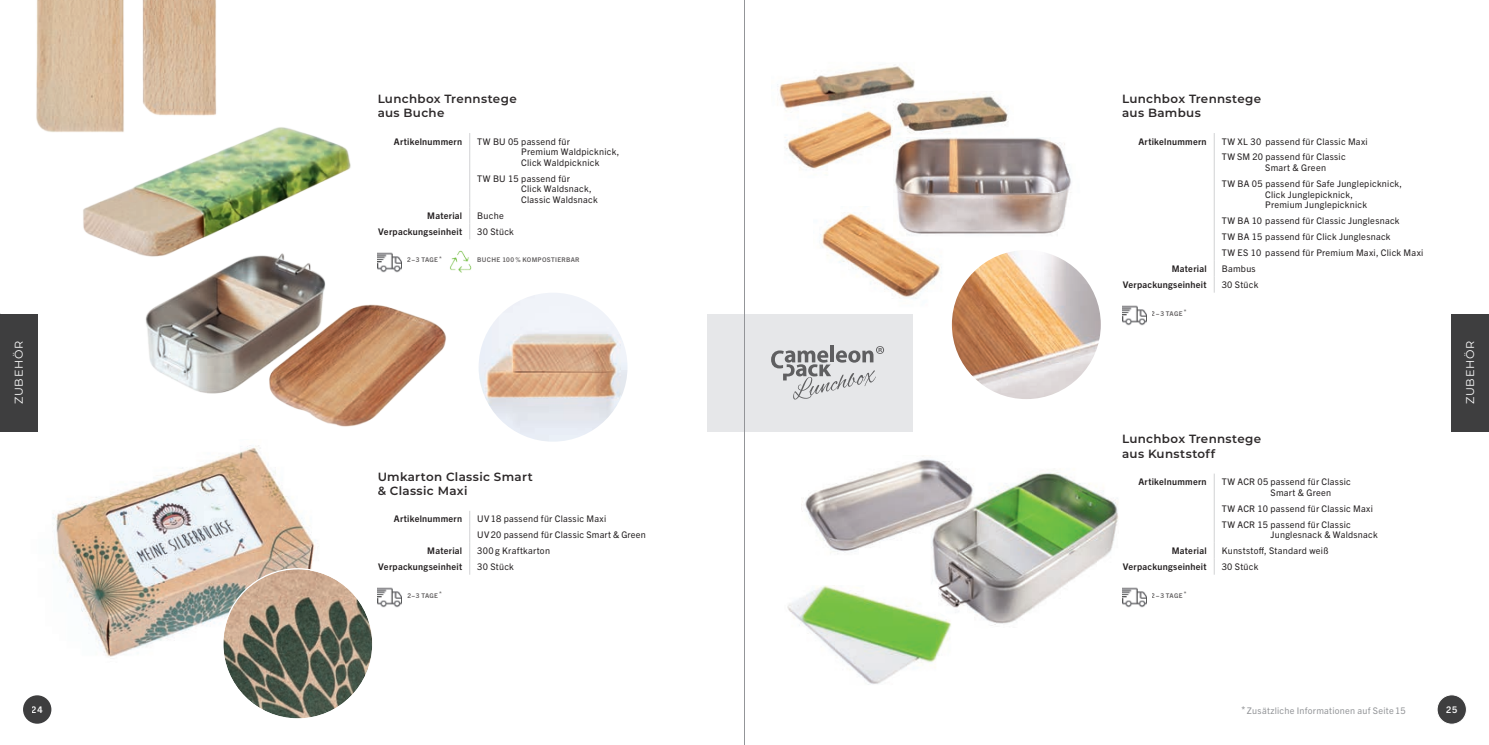
<style>
.page{position:relative;width:1489px;height:745px;background:#fff}
.page>*{position:absolute;margin:0;border:0;box-sizing:border-box;transform-origin:0 0}
.t1{font:600 11.88px/14.1px "Montserrat";letter-spacing:.025em;color:#231f20}
.t2{font:11.25px "Montserrat";letter-spacing:.075em;color:#fff}
.t3{font:9.12px/16px "Trade Gothic Next LT Pro";letter-spacing:.03em;color:#231f20}
.t4{font:700 9.12px "Trade Gothic Next LT Pro";letter-spacing:.03em;color:#231f20}
.t5{font:9.12px "Trade Gothic Next LT Pro";letter-spacing:.03em;color:#939598}
.t6{font:700 9.12px "Trade Gothic Next LT Pro";color:#fff}
.t7{font:700 6.5px "Trade Gothic Next LT Pro";letter-spacing:.045em;color:#231f20}
.s1{font-weight:700}
</style>
<div class="page">
<img style="left:53px;top:445px;width:266px;height:239px">
<img style="left:83px;top:127px;width:268px;height:126px">
<img style="left:136px;top:244px;width:310px;height:183px">
<img style="left:223px;top:569px;width:149px;height:149px;border-radius:74px">
<img style="left:801px;top:459px;width:318px;height:167px">
<div style="left:23px;top:694px;width:28px;height:29px;background:#3e3e3f;border-radius:50%"></div>
<div style="left:1436px;top:694px;width:30px;height:29px;background:#3e3e3f;border-radius:50%"></div>
<div style="left:1436px;top:694px;width:30px;height:30px;border:1px solid #fff;border-radius:50%"></div>
<div style="left:1451px;top:314px;width:37px;height:117px;background:#3e3e3f"></div>
<div style="left:0;top:314px;width:37px;height:117px;background:#3e3e3f"></div>
<hr style="left:1213px;top:133px;width:1px;height:127px;background:#d1d2d4">
<svg style="left:1213px;top:260px;width:1px;height:32px"></svg>
<img style="left:777px;top:64px;width:232px;height:106px">
<img style="left:819px;top:213px;width:123px;height:86px">
<img style="left:893px;top:137px;width:179px;height:100px">
<hr style="left:1213px;top:473px;width:1px;height:69px;background:#d1d2d4">
<svg style="left:1213px;top:542px;width:1px;height:32px"></svg>
<img style="left:951px;top:250px;width:149px;height:149px;border-radius:74px">
<img style="left:787px;top:584px;width:165px;height:101px">
<img style="left:377px;top:587px;width:25px;height:21px">
<img style="left:1122px;top:305px;width:24px;height:21px">
<img style="left:1122px;top:587px;width:24px;height:21px">
<svg style="left:469px;top:511px;width:1px;height:63px"></svg>
<div style="left:744px;top:314px;width:168px;height:117px;background:#e6e7e9"></div>
<div style="left:707px;top:314px;width:37px;height:117px;background:#e6e7e9"></div>
<hr style="left:830px;top:345px;width:4px;height:17px;background:#5f5f61">
<svg style="left:771px;top:346px;width:113px;height:53px"></svg>
<hr style="left:469px;top:133px;width:1px;height:74px;background:#d1d2d4">
<svg style="left:469px;top:207px;width:1px;height:32px"></svg>
<img style="left:478px;top:292px;width:149px;height:149px;border-radius:74px">
<img style="left:36px;top:0;width:190px;height:144px">
<img style="left:377px;top:249px;width:25px;height:24px">
<img style="left:450px;top:250px;width:22px;height:22px">
<hr style="left:744px;top:0;width:1px;height:744px;background:#939598">
<p class="t2" style="left:11px;top:404px;width:64px;rotate:-90deg">Zubehör</p>
<h1 class="t1" style="left:377px;top:91px;width:141px">Lunchbox Trennstege aus Buche</h1>
<p class="t4" style="left:394px;top:135px;width:70px">Artikelnummern</p>
<p class="t3" style="left:521px;top:135px;width:100px;line-height:10.6px;text-indent:-44px">TW BU 05 passend für<br>Premium Waldpicknick,<br>Click Waldpicknick</p>
<p class="t3" style="left:521px;top:172px;width:78px;line-height:10.6px;text-indent:-44px">TW BU 15 passend für<br>Click Waldsnack,<br>Classic Waldsnack</p>
<p class="t4" style="left:427px;top:209px;width:36px">Material</p>
<p class="t3" style="left:477px;top:207px;width:28px">Buche</p>
<p class="t4" style="left:378px;top:225px;width:85px">Verpackungseinheit</p>
<p class="t3" style="left:477px;top:223px;width:38px">30 Stück</p>
<p class="t7" style="left:407px;top:255px;width:36px">2-3 tage *</p>
<p class="t7" style="left:477px;top:255px;width:104px">Buche 100 % Kompostierbar</p>
<h1 class="t1" style="left:377px;top:468px;width:157px">Umkarton Classic Smart &amp; Classic Maxi</h1>
<p class="t4" style="left:394px;top:512px;width:70px">Artikelnummern</p>
<p class="t3" style="left:477px;top:510px;width:170px">UV 18 passend für Classic Maxi<br>UV 20 passend für Classic Smart &amp; Green</p>
<p class="t4" style="left:427px;top:544px;width:36px">Material</p>
<p class="t3" style="left:477px;top:542px;width:74px">300 g Kraftkarton</p>
<p class="t4" style="left:378px;top:560px;width:85px">Verpackungseinheit</p>
<p class="t3" style="left:477px;top:558px;width:38px">30 Stück</p>
<p class="t7" style="left:407px;top:590px;width:36px">2-3 tage *</p>
<h1 class="t1" style="left:1121px;top:91px;width:141px">Lunchbox Trennstege aus Bambus</h1>
<p class="t4" style="left:1138px;top:135px;width:70px">Artikelnummern</p>
<p class="t3" style="left:1221px;top:132px;width:147px">TW XL 30 passend für Classic Maxi<br>TW SM 20 passend für Classic</p>
<p class="t3" style="left:1221px;top:159px;width:182px;text-indent:43px">Smart &amp; Green<br>TW BA 05 passend für Safe Junglepicknick,</p>
<p class="t3" style="left:1265px;top:188px;width:103px;line-height:10.6px">Click Junglepicknick,<br>Premium Junglepicknick</p>
<p class="t3" style="left:1221px;top:212px;width:203px">TW BA 10 passend für Classic Junglesnack<br>TW BA 15 passend für Click Junglesnack<br>TW ES 10 passend für Premium Maxi, Click Maxi</p>
<p class="t4" style="left:1171px;top:262px;width:36px">Material</p>
<p class="t3" style="left:1221px;top:260px;width:35px">Bambus</p>
<p class="t4" style="left:1122px;top:278px;width:85px">Verpackungseinheit</p>
<p class="t3" style="left:1221px;top:276px;width:38px">30 Stück</p>
<p class="t7" style="left:1151px;top:308px;width:36px">2-3 tage*</p>
<h1 class="t1" style="left:1121px;top:431px;width:141px">Lunchbox Trennstege aus Kunststoff</h1>
<p class="t4" style="left:1138px;top:475px;width:70px">Artikelnummern</p>
<p class="t3" style="left:1270px;top:475px;width:82px;line-height:10.6px;text-indent:-49px">TW ACR 05 passend für Classic<br>Smart &amp; Green</p>
<p class="t3" style="left:1221px;top:499px;width:153px">TW ACR 10 passend für Classic Maxi<br>TW ACR 15 passend für Classic</p>
<p class="t3" style="left:1270px;top:526px;width:109px">Junglesnack &amp; Waldsnack</p>
<p class="t4" style="left:1171px;top:544px;width:36px">Material</p>
<p class="t3" style="left:1221px;top:542px;width:108px">Kunststoff, Standard weiß</p>
<p class="t4" style="left:1122px;top:560px;width:85px">Verpackungseinheit</p>
<p class="t3" style="left:1221px;top:558px;width:38px">30 Stück</p>
<p class="t7" style="left:1151px;top:590px;width:36px">2-3 tage*</p>
<p class="t2" style="left:1462px;top:404px;width:64px;rotate:-90deg">Zubehör</p>
<p class="t5" style="left:1241px;top:703px;width:166px"><span class="s1">*</span> Zusätzliche Informationen auf Seite 15</p>
<p class="t6" style="left:32px;top:703px;width:12px">24</p>
<p class="t6" style="left:1446px;top:703px;width:12px">25</p>
</div>
